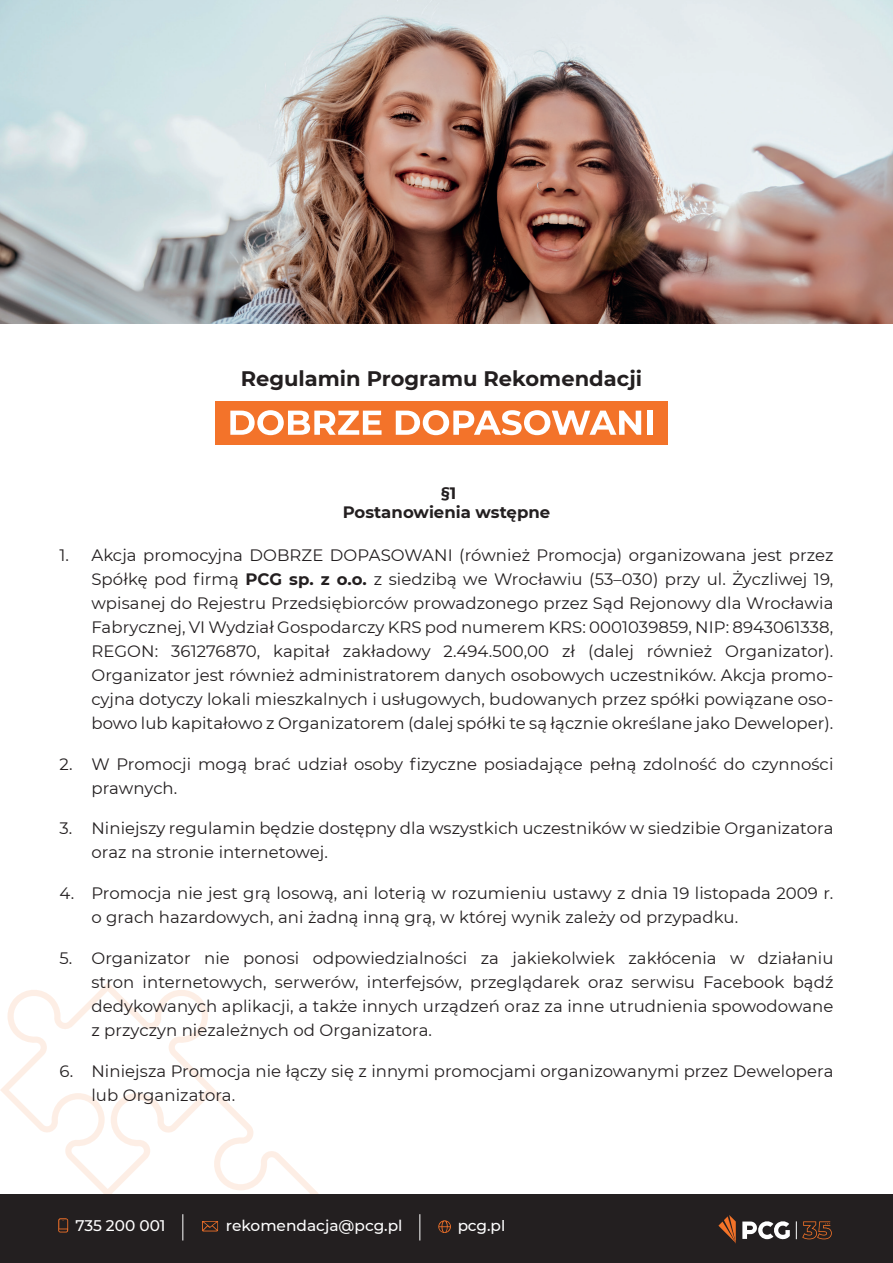
<style>
.page{position:relative;width:893px;height:1263px;background:#fff}
.page>*{position:absolute;margin:0;border:0;box-sizing:border-box;transform-origin:0 0}
.t1{font:700 21px "Montserrat";color:#231f20}
.t2{font:16.5px/24px "Montserrat";letter-spacing:.005em;color:#231f20}
.t3{font:700 16.5px/18.9px "Montserrat";color:#231f20;text-align:center}
.t4{font:500 15.45px "Montserrat";color:#fff}
.s1{font-weight:700}
</style>
<div class="page">
<svg style="left:0;top:982px;width:319px;height:213px"></svg>
<div style="left:0;top:1195px;width:893px;height:68px;background:#231f20"></div>
<svg style="left:742px;top:1221px;width:48px;height:19px"></svg>
<svg style="left:796px;top:1221px;width:35px;height:18px"></svg>
<svg style="left:718px;top:1215px;width:18px;height:28px"></svg>
<svg style="left:438px;top:1220px;width:13px;height:13px"></svg>
<svg style="left:58px;top:1218px;width:10px;height:14px"></svg>
<svg style="left:202px;top:1221px;width:16px;height:10px"></svg>
<svg style="left:182px;top:1214px;width:1px;height:26px"></svg>
<svg style="left:419px;top:1214px;width:1px;height:26px"></svg>
<div style="left:215px;top:401px;width:453px;height:43px;background:#f3732a"></div>
<svg style="left:230px;top:410px;width:152px;height:25px"></svg>
<svg style="left:396px;top:410px;width:245px;height:25px"></svg>
<div style="left:647px;top:411px;width:5px;height:24px;background:#fff"></div>
<img style="left:0;top:0;width:893px;height:323px">
<p class="t1" style="left:241px;top:364px;width:403px">Regulamin Programu Rekomendacji</p>
<p class="t3" style="left:343px;top:483px;width:209px">§1<br>Postanowienia wstępne</p>
<p class="t2" style="left:91px;top:542px;width:744px;text-align:justify;text-indent:-32px">1. Akcja promocyjna DOBRZE DOPASOWANI (również Promocja) organizowana jest przez Spółkę pod firmą <span class="s1">PCG sp. z o.o.</span> z siedzibą we Wrocławiu (53–030) przy ul. Życzliwej 19, wpisanej do Rejestru Przedsiębiorców prowadzonego przez Sąd Rejonowy dla Wrocławia Fabrycznej, VI Wydział Gospodarczy KRS pod numerem KRS: 0001039859, NIP: 8943061338, REGON: 361276870, kapitał zakładowy 2.494.500,00 zł (dalej również Organizator).<br>Organizator jest również administratorem danych osobowych uczestników. Akcja promo&shy;cyjna dotyczy lokali mieszkalnych i usługowych, budowanych przez spółki powiązane oso&shy;bowo lub kapitałowo z Organizatorem (dalej spółki te są łącznie określane jako Deweloper).</p>
<p class="t2" style="left:91px;top:751px;width:743px;text-indent:-32px">2. W Promocji mogą brać udział osoby fizyczne posiadające pełną zdolność do czynności prawnych.</p>
<p class="t2" style="left:91px;top:816px;width:743px;text-indent:-32px">3. Niniejszy regulamin będzie dostępny dla wszystkich uczestników w siedzibie Organizatora oraz na stronie internetowej.</p>
<p class="t2" style="left:91px;top:881px;width:743px;text-indent:-32px">4. Promocja nie jest grą losową, ani loterią w rozumieniu ustawy z dnia 19 listopada 2009 r. o grach hazardowych, ani żadną inną grą, w której wynik zależy od przypadku.</p>
<p class="t2" style="left:91px;top:946px;width:743px;text-align:justify;text-indent:-32px">5. Organizator nie ponosi odpowiedzialności za jakiekolwiek zakłócenia w działaniu stron internetowych, serwerów, interfejsów, przeglądarek oraz serwisu Facebook bądź dedykowanych aplikacji, a także innych urządzeń oraz za inne utrudnienia spowodowane z przyczyn niezależnych od Organizatora.</p>
<p class="t2" style="left:91px;top:1059px;width:743px;text-indent:-32px">6. Niniejsza Promocja nie łączy się z innymi promocjami organizowanymi przez Dewelopera lub Organizatora.</p>
<p class="t4" style="left:75px;top:1215px;width:92px">735 200 001</p>
<p class="t4" style="left:226px;top:1215px;width:178px">rekomendacja@pcg.pl</p>
<p class="t4" style="left:457px;top:1215px;width:50px">pcg.pl</p>
</div>
